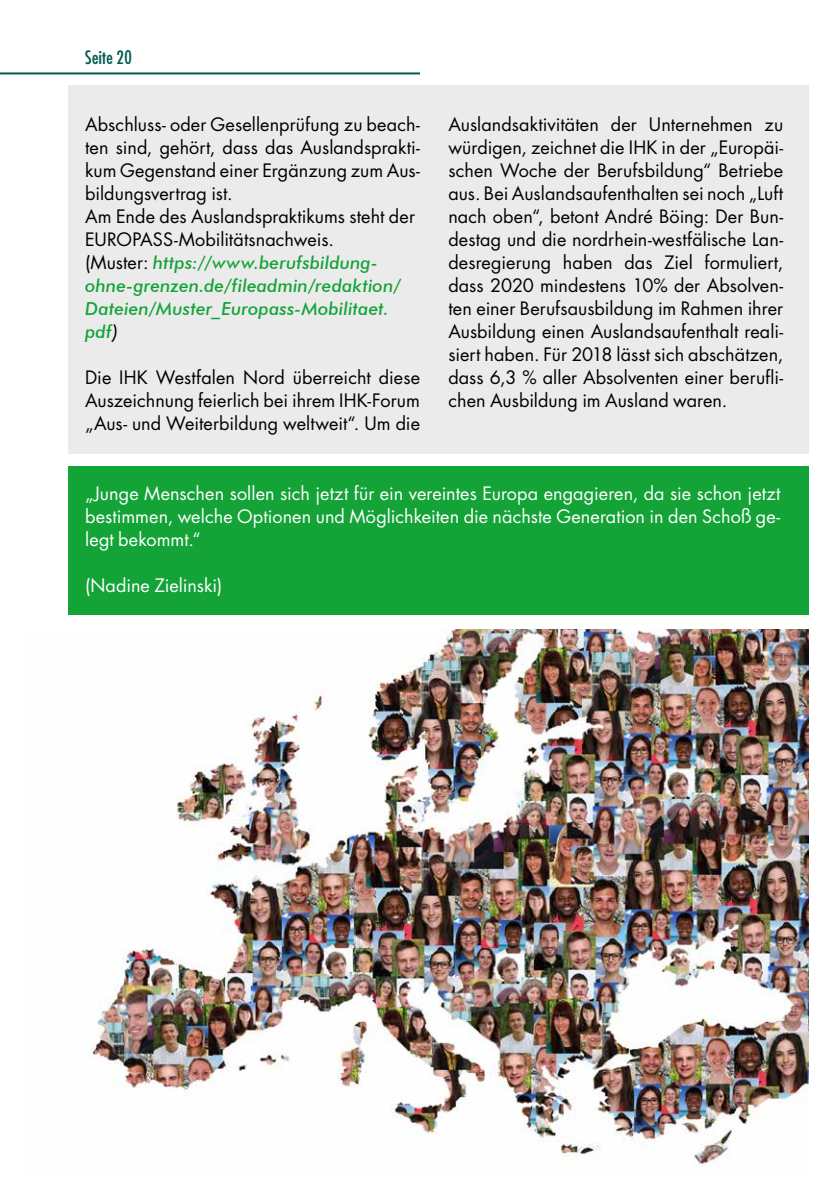
<style>
.page{position:relative;width:840px;height:1191px;background:#fff}
.page>*{position:absolute;margin:0;border:0;box-sizing:border-box;transform-origin:0 0}
.t1{font:18px/23px "Futura Std";letter-spacing:.005em;color:#000;text-align:justify}
.t2{font:18px/23px "Futura Std";letter-spacing:.005em;color:#fff;text-align:justify}
.t3{font:italic 500 18px/23px "Futura BT";letter-spacing:.005em;color:#13a337}
.t4{font:condensed 18px "Futura";letter-spacing:.015em;color:#005e50}
.s1{font-family:"Futura Std";font-weight:400;font-style:normal;color:#000}
.s2{color:#000}
</style>
<div class="page">
<hr style="left:0;top:72px;width:420px;height:2px;background:#005e50">
<img style="left:84px;top:629px;width:724px;height:536px">
<div style="left:68px;top:85px;width:740px;height:368px;background:#ebebeb"></div>
<div style="left:68px;top:466px;width:740px;height:149px;background:#13a337"></div>
<p class="t4" style="left:85px;top:46px;width:48px">Seite 20</p>
<p class="t1" style="left:85px;top:113px;width:336px;text-align:left">Abschluss- oder Gesellenprüfung zu beach&shy;ten sind, gehört, dass das Auslandsprakti&shy;kum Gegenstand einer Ergänzung zum Aus&shy;bildungsvertrag ist.<br>Am Ende des Auslandspraktikums steht der EUROPASS-Mobilitätsnachweis.</p>
<p class="t3" style="left:85px;top:251px;width:317px"><span class="s1">(Muster:</span> https://www.berufsbildung&shy;ohne-grenzen.de/fileadmin/redaktion/<br>Dateien/Muster_Europass-Mobilitaet. pdf<span class="s2">)</span></p>
<p class="t1" style="left:85px;top:366px;width:336px">Die IHK Westfalen Nord überreicht diese Auszeichnung feierlich bei ihrem IHK-Forum „Aus- und Weiterbildung weltweit“. Um die</p>
<p class="t1" style="left:448px;top:113px;width:336px">Auslandsaktivitäten der Unternehmen zu würdigen, zeichnet die IHK in der „Europäi&shy;schen Woche der Berufsbildung“ Betriebe aus. Bei Auslandsaufenthalten sei noch „Luft nach oben“, betont André Böing: Der Bun&shy;destag und die nordrhein-westfälische Lan&shy;desregierung haben das Ziel formuliert, dass 2020 mindestens 10% der Absolven&shy;ten einer Berufsausbildung im Rahmen ihrer Ausbildung einen Auslandsaufenthalt reali&shy;siert haben. Für 2018 lässt sich abschätzen, dass 6,3 % aller Absolventen einer berufli&shy;chen Ausbildung im Ausland waren.</p>
<p class="t2" style="left:85px;top:481px;width:696px">„Junge Menschen sollen sich jetzt für ein vereintes Europa engagieren, da sie schon jetzt bestimmen, welche Optionen und Möglichkeiten die nächste Generation in den Schoß ge&shy;legt bekommt.“</p>
<p class="t2" style="left:85px;top:573px;width:138px">(Nadine Zielinski)</p>
</div>
